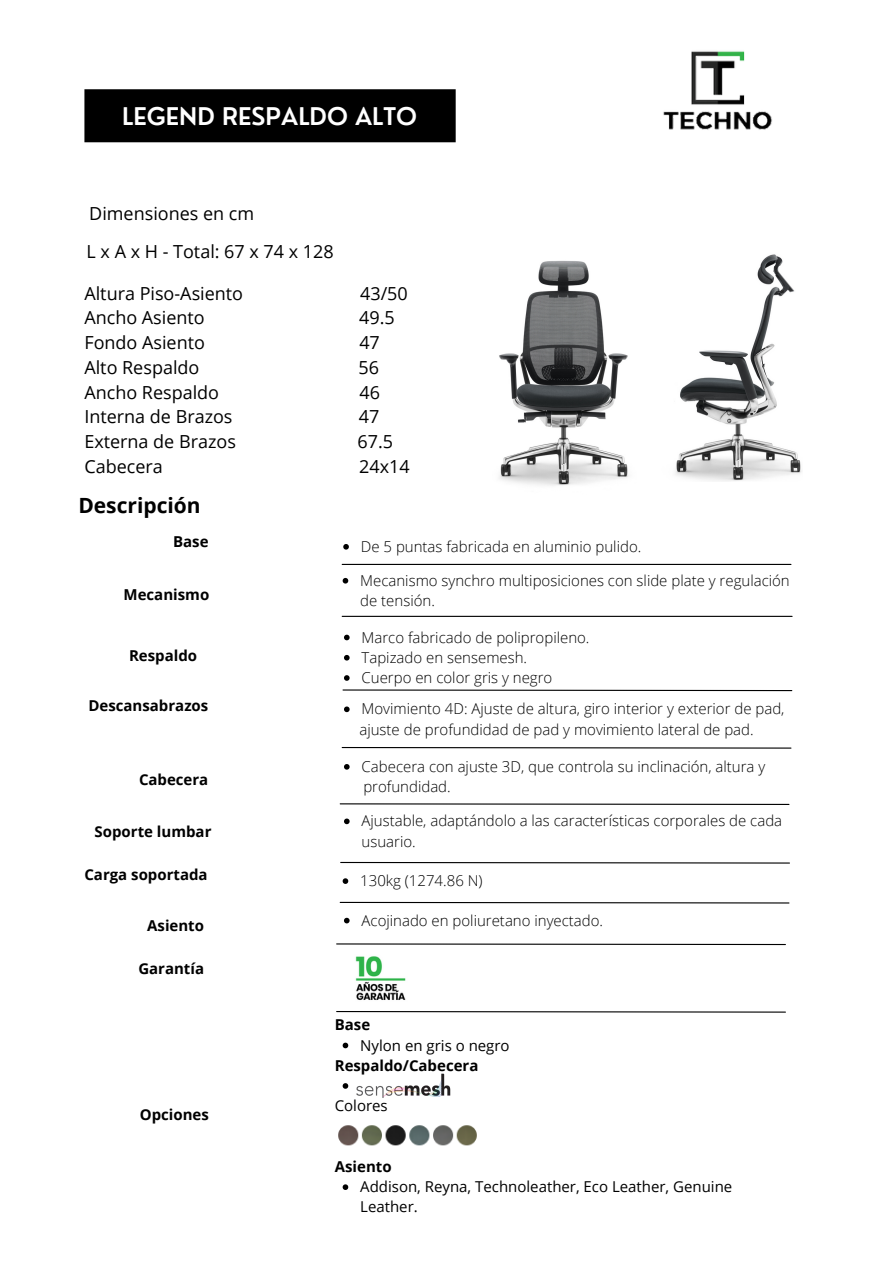
<style>
.page{position:relative;width:893px;height:1264px;background:#fff}
.page>*{position:absolute;margin:0;border:0;box-sizing:border-box;transform-origin:0 0}
.t1{font:600 23.7px "Nourd";color:#fff}
.t2{font:700 21px "Open Sans";color:#000}
.t3{font:18px "Open Sans";color:#000}
.t4{font:300 15px/20.2px "Open Sans";color:#000}
.t5{font:700 15px "Open Sans";color:#000}
.t6{font:15px/20.2px "Open Sans";color:#000}
</style>
<div class="page">
<div style="left:86px;top:91px;width:368px;height:50px;background:#000"></div>
<hr style="left:84px;top:92px;width:3px;height:48px;background:#000">
<hr style="left:453px;top:92px;width:2px;height:48px;background:#000">
<hr style="left:87px;top:140px;width:366px;height:2px;background:#000">
<hr style="left:87px;top:89px;width:366px;height:3px;background:#000">
<img style="left:663px;top:51px;width:109px;height:79px">
<img style="left:499px;top:260px;width:130px;height:226px">
<hr style="left:342px;top:564px;width:448px;height:1px;background:#000">
<svg style="left:342px;top:578px;width:6px;height:5px"></svg>
<hr style="left:342px;top:615px;width:450px;height:2px;background:#000">
<svg style="left:341px;top:747px;width:451px;height:2px"></svg>
<svg style="left:340px;top:861px;width:450px;height:3px"></svg>
<svg style="left:336px;top:943px;width:450px;height:2px"></svg>
<svg style="left:336px;top:1011px;width:450px;height:2px"></svg>
<img style="left:675px;top:254px;width:127px;height:227px">
<svg style="left:344px;top:706px;width:5px;height:6px"></svg>
<svg style="left:343px;top:544px;width:6px;height:5px"></svg>
<svg style="left:344px;top:764px;width:5px;height:5px"></svg>
<svg style="left:344px;top:917px;width:5px;height:6px"></svg>
<svg style="left:344px;top:634px;width:5px;height:6px"></svg>
<svg style="left:344px;top:655px;width:5px;height:5px"></svg>
<svg style="left:344px;top:675px;width:5px;height:5px"></svg>
<svg style="left:342px;top:689px;width:450px;height:2px"></svg>
<svg style="left:344px;top:818px;width:5px;height:6px"></svg>
<svg style="left:339px;top:803px;width:451px;height:2px"></svg>
<svg style="left:342px;top:878px;width:6px;height:5px"></svg>
<svg style="left:339px;top:901px;width:451px;height:3px"></svg>
<img style="left:355px;top:956px;width:51px;height:44px">
<svg style="left:342px;top:1042px;width:6px;height:6px"></svg>
<svg style="left:342px;top:1083px;width:6px;height:5px"></svg>
<svg style="left:342px;top:1184px;width:6px;height:5px"></svg>
<img style="left:338px;top:1125px;width:139px;height:21px">
<img style="left:356px;top:1073px;width:94px;height:25px">
<h1 class="t1" style="left:122px;top:101px;width:296px">LEGEND RESPALDO ALTO</h1>
<p class="t3" style="left:89px;top:200px;width:166px">Dimensiones en cm</p>
<p class="t3" style="left:87px;top:239px;width:248px">L x A x H - Total: 67 x 74 x 128</p>
<p class="t3" style="left:84px;top:280px;width:160px">Altura Piso-Asiento</p>
<p class="t3" style="left:360px;top:280px;width:49px">43/50</p>
<p class="t3" style="left:84px;top:305px;width:122px">Ancho Asiento</p>
<p class="t3" style="left:359px;top:305px;width:37px">49.5</p>
<p class="t3" style="left:84px;top:330px;width:122px">Fondo Asiento</p>
<p class="t3" style="left:359px;top:330px;width:22px">47</p>
<p class="t3" style="left:84px;top:354px;width:116px">Alto Respaldo</p>
<p class="t3" style="left:358px;top:354px;width:22px">56</p>
<p class="t3" style="left:84px;top:379px;width:136px">Ancho Respaldo</p>
<p class="t3" style="left:359px;top:379px;width:22px">46</p>
<p class="t3" style="left:84px;top:404px;width:150px">Interna de Brazos</p>
<p class="t3" style="left:359px;top:404px;width:22px">47</p>
<p class="t3" style="left:84px;top:429px;width:153px">Externa de Brazos</p>
<p class="t3" style="left:357px;top:429px;width:37px">67.5</p>
<p class="t3" style="left:84px;top:453px;width:80px">Cabecera</p>
<p class="t3" style="left:359px;top:453px;width:52px">24x14</p>
<h2 class="t2" style="left:78px;top:490px;width:124px">Descripción</h2>
<p class="t5" style="left:173px;top:531px;width:37px">Base</p>
<p class="t4" style="left:361px;top:536px;width:282px">De 5 puntas fabricada en aluminio pulido.</p>
<p class="t5" style="left:123px;top:584px;width:87px">Mecanismo</p>
<p class="t4" style="left:360px;top:570px;width:431px">Mecanismo synchro multiposiciones con slide plate y regulación de tensión.</p>
<p class="t5" style="left:129px;top:645px;width:70px">Respaldo</p>
<p class="t5" style="left:88px;top:695px;width:121px">Descansabrazos</p>
<p class="t5" style="left:139px;top:769px;width:71px">Cabecera</p>
<p class="t4" style="left:361px;top:626px;width:229px">Marco fabricado de polipropileno.<br>Tapizado en sensemesh.<br>Cuerpo en color gris y negro</p>
<p class="t4" style="left:359px;top:698px;width:426px">Movimiento 4D: Ajuste de altura, giro interior y exterior de pad, ajuste de profundidad de pad y movimiento lateral de pad.</p>
<p class="t4" style="left:361px;top:756px;width:405px">Cabecera con ajuste 3D, que controla su inclinación, altura y profundidad.</p>
<p class="t4" style="left:361px;top:810px;width:422px">Ajustable, adaptándolo a las características corporales de cada usuario.</p>
<p class="t5" style="left:95px;top:820px;width:118px">Soporte lumbar</p>
<p class="t5" style="left:84px;top:864px;width:125px">Carga soportada</p>
<p class="t4" style="left:360px;top:870px;width:124px">130kg (1274.86 N)</p>
<p class="t5" style="left:147px;top:915px;width:58px">Asiento</p>
<p class="t5" style="left:138px;top:957px;width:67px">Garantía</p>
<p class="t5" style="left:140px;top:1104px;width:71px">Opciones</p>
<p class="t4" style="left:361px;top:909px;width:243px">Acojinado en poliuretano inyectado.</p>
<p class="t5" style="left:335px;top:1014px;width:37px">Base</p>
<p class="t5" style="left:335px;top:1054px;width:145px">Respaldo/Cabecera</p>
<p class="t6" style="left:335px;top:1095px;width:55px">Colores</p>
<p class="t6" style="left:360px;top:1034px;width:151px">Nylon en gris o negro</p>
<p class="t5" style="left:335px;top:1155px;width:58px">Asiento</p>
<p class="t6" style="left:360px;top:1176px;width:373px">Addison, Reyna, Technoleather, Eco Leather, Genuine<br>Leather.</p>
</div>
